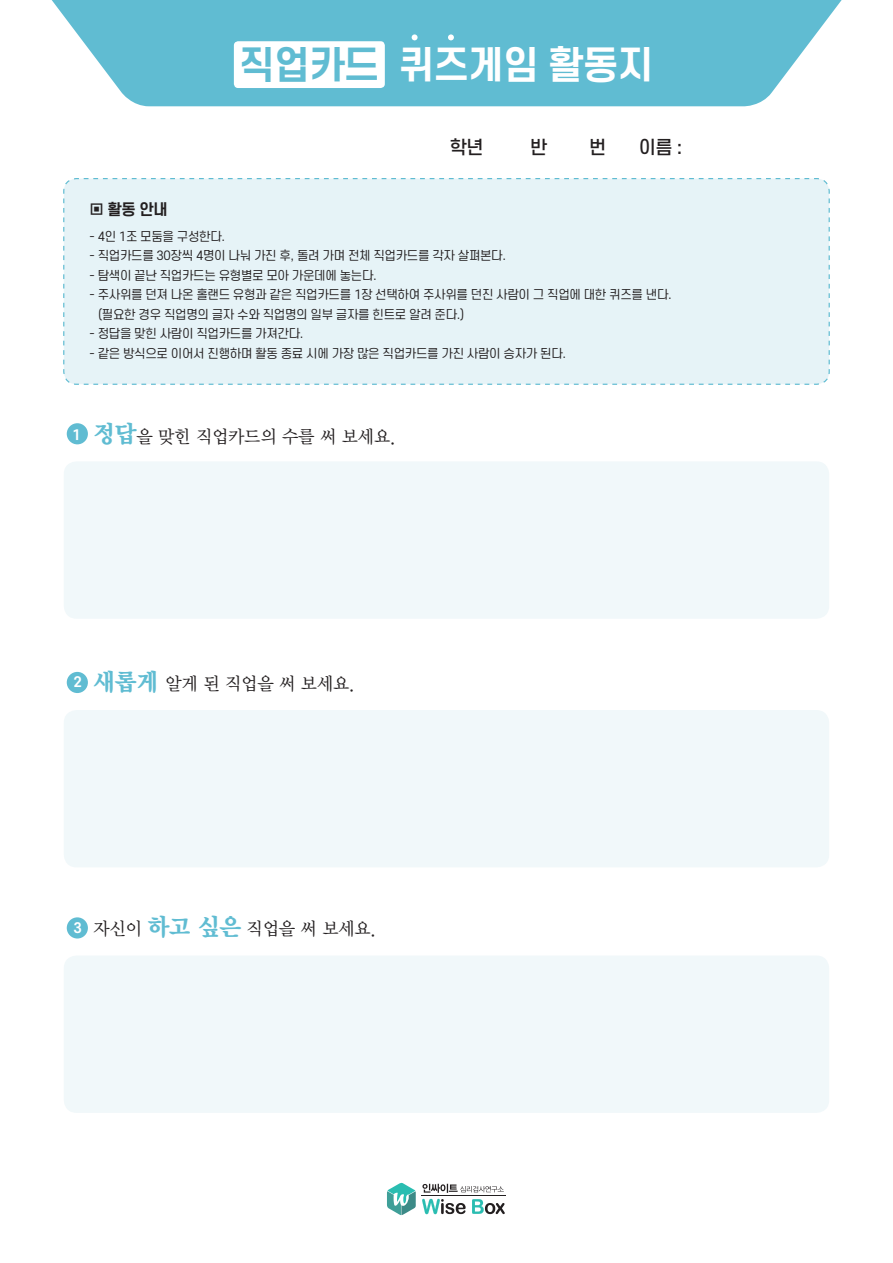
<style>
.page{position:relative;width:893px;height:1263px;background:#fff}
.page>*{position:absolute;margin:0;border:0;box-sizing:border-box;transform-origin:0 0}
.t1{font:700 37.5px "S Core Dream 6";letter-spacing:-.03em;color:#fff}
.t2{font:18px "YDVY Mj O13";letter-spacing:-.02em;color:#231f20}
.t3{font:500 18px "S Core Dream 5";color:#231f20}
.t4{font:700 15px "S Core Dream 6";color:#231f20}
.t5{font:700 13.5px "S Core Dream 6";color:#fff}
.t6{font:12px "S Core Dream 4";letter-spacing:-.03em;color:#231f20}
.s1{color:#60bcd2}
.s2{font-family:"YDVY Mj O16";font-size:24px;color:#60bcd2}
</style>
<div class="page">
<div style="left:63px;top:178px;width:767px;height:207px;background:#e6f3f7"></div>
<div style="left:64px;top:461px;width:765px;height:158px;background:#f1f8fa;border-radius:13px"></div>
<div style="left:64px;top:710px;width:765px;height:157px;background:#f1f8fa;border-radius:13px"></div>
<div style="left:64px;top:955px;width:765px;height:158px;background:#f1f8fa;border-radius:13px"></div>
<div style="left:67px;top:423px;width:21px;height:21px;background:#60bcd2;border-radius:50%"></div>
<div style="left:67px;top:672px;width:21px;height:21px;background:#60bcd2;border-radius:50%"></div>
<div style="left:67px;top:917px;width:21px;height:21px;background:#60bcd2;border-radius:50%"></div>
<svg style="left:422px;top:1184px;width:82px;height:9px"></svg>
<svg style="left:422px;top:1199px;width:44px;height:15px"></svg>
<svg style="left:472px;top:1199px;width:33px;height:15px"></svg>
<svg style="left:387px;top:1182px;width:29px;height:33px"></svg>
<hr style="left:422px;top:1196px;width:84px;height:1px;background:#231f20">
<svg style="left:52px;top:0;width:790px;height:106px;background:#71c3d7"></svg>
<div style="left:234px;top:41px;width:151px;height:47px;background:#fff;border-radius:4px"></div>
<svg style="left:412px;top:34px;width:6px;height:6px"></svg>
<svg style="left:448px;top:34px;width:6px;height:6px"></svg>
<p class="t1" style="left:239px;top:38px;width:416px"><span class="s1">직업카드</span> 퀴즈게임 활동지</p>
<p class="t3" style="left:450px;top:135px;width:36px">학년</p>
<p class="t3" style="left:530px;top:135px;width:19px">반</p>
<p class="t3" style="left:589px;top:135px;width:19px">번</p>
<p class="t3" style="left:639px;top:135px;width:45px">이름 :</p>
<p class="t4" style="left:90px;top:199px;width:80px">▣ 활동 안내</p>
<p class="t6" style="left:90px;top:228px;width:137px">- 4인 1조 모둠을 구성한다.</p>
<p class="t6" style="left:90px;top:247px;width:418px">- 직업카드를 30장씩 4명이 나눠 가진 후, 돌려 가며 전체 직업카드를 각자 살펴본다.</p>
<p class="t6" style="left:90px;top:267px;width:289px">- 탐색이 끝난 직업카드는 유형별로 모아 가운데에 놓는다.</p>
<p class="t6" style="left:90px;top:286px;width:584px">- 주사위를 던져 나온 홀랜드 유형과 같은 직업카드를 1장 선택하여 주사위를 던진 사람이 그 직업에 대한 퀴즈를 낸다.</p>
<p class="t6" style="left:98px;top:306px;width:368px">(필요한 경우 직업명의 글자 수와 직업명의 일부 글자를 힌트로 알려 준다.)</p>
<p class="t6" style="left:90px;top:325px;width:215px">- 정답을 맞힌 사람이 직업카드를 가져간다.</p>
<p class="t6" style="left:90px;top:345px;width:478px">- 같은 방식으로 이어서 진행하며 활동 종료 시에 가장 많은 직업카드를 가진 사람이 승자가 된다.</p>
<p class="t5" style="left:72px;top:425px;width:10px">1</p>
<p class="t2" style="left:94px;top:425px;width:305px"><span class="s2">정답</span>을 맞힌 직업카드의 수를 써 보세요.</p>
<p class="t5" style="left:73px;top:672px;width:10px">2</p>
<p class="t2" style="left:94px;top:671px;width:264px"><span class="s2">새롭게</span> 알게 된 직업을 써 보세요.</p>
<p class="t5" style="left:73px;top:918px;width:10px">3</p>
<p class="t2" style="left:94px;top:916px;width:285px">자신이 <span class="s2">하고 싶은</span> 직업을 써 보세요.</p>
</div>
